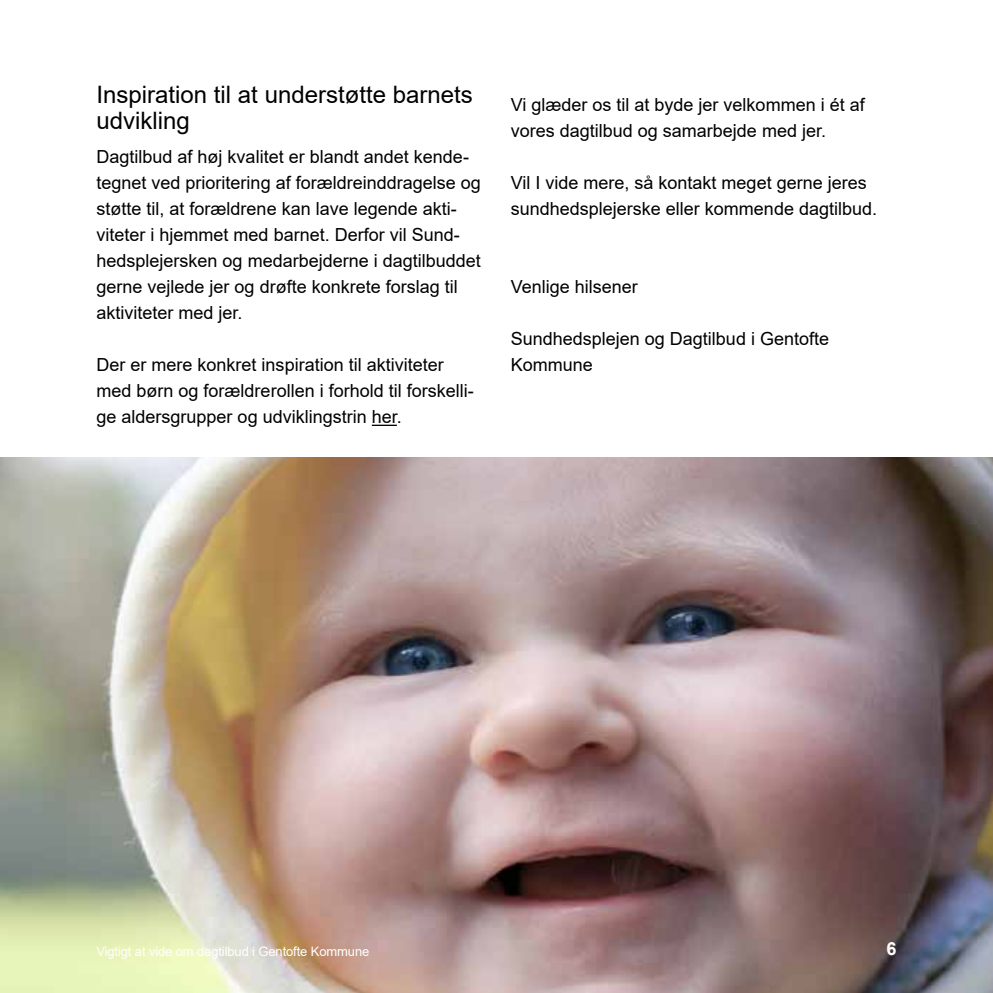
<style>
.page{position:relative;width:993px;height:993px;background:#fff}
.page>*{position:absolute;margin:0;border:0;box-sizing:border-box;transform-origin:0 0}
.t1{font:24px/26px "Arial";color:#000}
.t2{font:18px/26px "Arial";color:#000}
.t3{font:700 18px "Arial";color:#fff}
.t4{font:13px "Arial";letter-spacing:-.01em;color:#fff}
</style>
<div class="page">
<hr style="left:372px;top:424px;width:25px;height:2px;background:#000">
<img style="left:0;top:457px;width:992px;height:535px">
<h1 class="t1" style="left:96px;top:81px;width:378px">Inspiration til at understøtte barnets udvikling</h1>
<p class="t2" style="left:96px;top:144px;width:386px">Dagtilbud af høj kvalitet er blandt andet kende&shy;tegnet ved prioritering af forældreinddragelse og støtte til, at forældrene kan lave legende akti&shy;viteter i hjemmet med barnet. Derfor vil Sund&shy;hedsplejersken og medarbejderne i dagtilbuddet gerne vejlede jer og drøfte konkrete forslag til aktiviteter med jer.</p>
<p class="t2" style="left:96px;top:352px;width:379px">Der er mere konkret inspiration til aktiviteter med børn og forældrerollen i forhold til forskelli&shy;ge aldersgrupper og udviklingstrin her.</p>
<p class="t2" style="left:510px;top:92px;width:355px">Vi glæder os til at byde jer velkommen i ét af vores dagtilbud og samarbejde med jer.</p>
<p class="t2" style="left:510px;top:170px;width:368px">Vil I vide mere, så kontakt meget gerne jeres sundhedsplejerske eller kommende dagtilbud.</p>
<p class="t2" style="left:510px;top:274px;width:129px">Venlige hilsener</p>
<p class="t2" style="left:510px;top:326px;width:320px">Sundhedsplejen og Dagtilbud i Gentofte<br>Kommune</p>
<p class="t4" style="left:96px;top:941px;width:274px">Vigtigt at vide om dagtilbud i Gentofte Kommune</p>
<p class="t3" style="left:886px;top:935px;width:12px">6</p>
</div>
